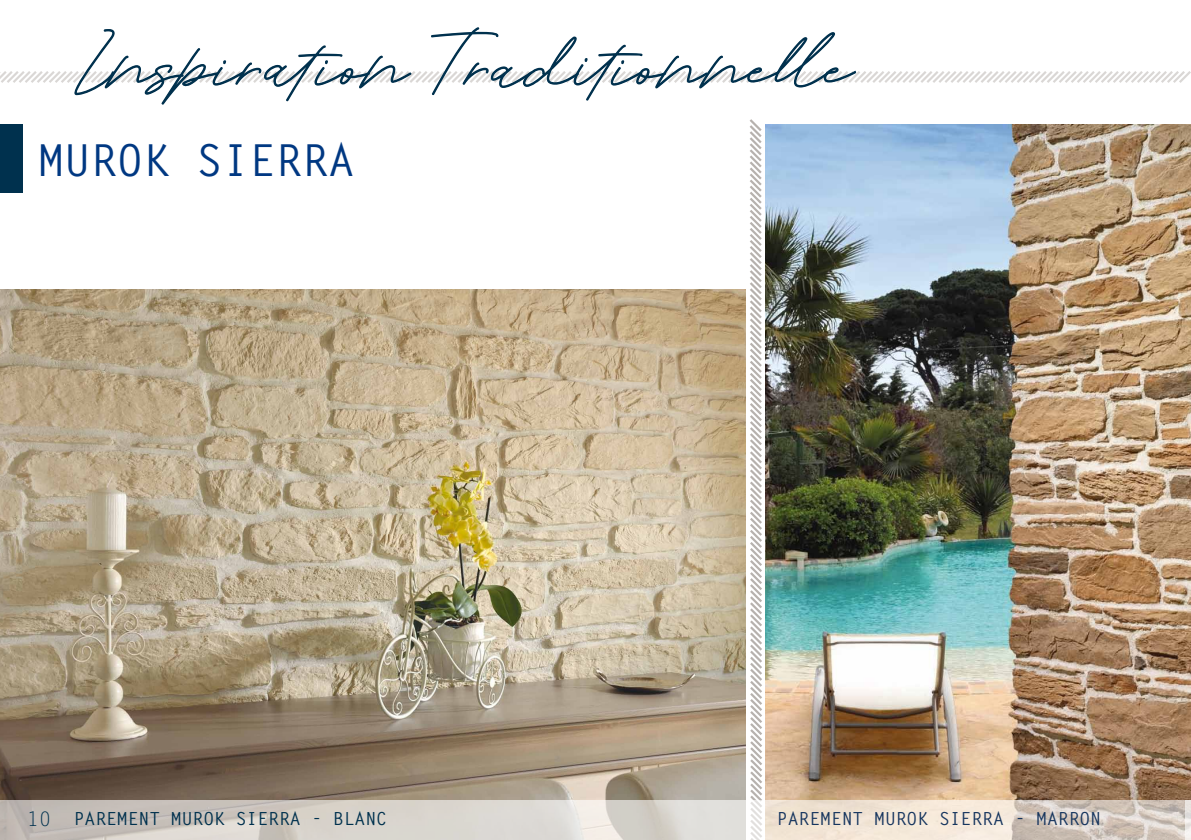
<style>
.page{position:relative;width:1191px;height:840px;background:#fff}
.page>*{position:absolute;margin:0;border:0;box-sizing:border-box;transform-origin:0 0}
.t1{font:700 44px "Letter Gothic Std";color:#003882}
.t2{font:700 18px "Letter Gothic Std";color:#00314e}
.t3{font:700 18px "Letter Gothic Std";color:#16355e}
.s1{font-weight:400;font-size:20px}
</style>
<div class="page">
<svg style="left:749px;top:119px;width:13px;height:680px"></svg>
<svg style="left:0;top:27px;width:1191px;height:78px"></svg>
<img style="left:0;top:289px;width:746px;height:510px">
<img style="left:765px;top:125px;width:426px;height:674px">
<svg style="left:0;top:799px;width:1185px;height:40px;background:#d9d1c8"></svg>
<div style="left:0;top:125px;width:23px;height:68px;background:#00314e"></div>
<svg style="left:1185px;top:799px;width:6px;height:40px"></svg>
<h1 class="t1" style="left:38px;top:133px;width:318px">MU ROK SIERRA</h1>
<p class="t2" style="left:27px;top:807px;width:70px"><span class="s1">10</span> PAREMENT</p>
<p class="t2" style="left:171px;top:807px;width:87px">MUROK SIERRA</p>
<p class="t2" style="left:311px;top:807px;width:77px">- BLANC</p>
<p class="t3" style="left:777px;top:807px;width:23px">PAREMENT</p>
<p class="t3" style="left:874px;top:807px;width:87px">MUROK SIERRA</p>
<p class="t3" style="left:1014px;top:807px;width:84px">- MARRON</p>
</div>
